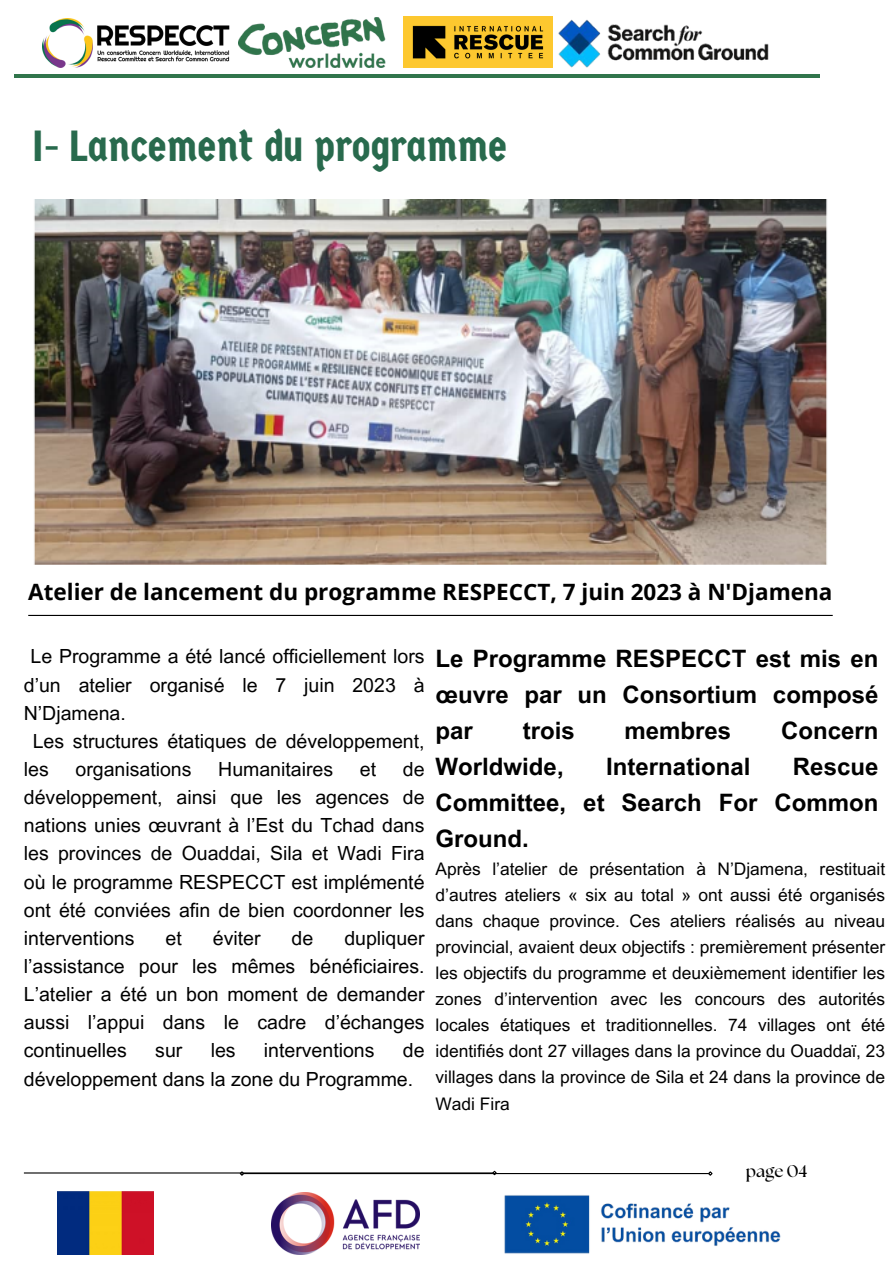
<style>
.page{position:relative;width:894px;height:1264px;background:#fff}
.page>*{position:absolute;margin:0;border:0;box-sizing:border-box;transform-origin:0 0}
.t1{font:43.5px "Germania One";color:#286a4d}
.t2{font:700 24px/36px "Arial MT Pro";color:#000;text-align:justify}
.t3{font:700 22.5px "Open Sans";color:#000}
.t4{font:19.5px/28.2px "Arial MT Pro";color:#000;text-align:justify}
.t5{font:17.4px/26px "Arial MT Pro";color:#000;text-align:justify}
.t6{font:700 16.95px "The Seasons";color:#000}
</style>
<div class="page">
<img style="left:33px;top:199px;width:795px;height:366px">
<hr style="left:28px;top:615px;width:804px;height:1px;background:#000">
<img style="left:43px;top:18px;width:187px;height:50px">
<img style="left:403px;top:16px;width:142px;height:52px">
<img style="left:238px;top:18px;width:148px;height:49px">
<img style="left:545px;top:16px;width:237px;height:59px">
<hr style="left:24px;top:1172px;width:469px;height:1px;background:#000">
<img style="left:504px;top:1195px;width:277px;height:59px">
<img style="left:271px;top:1192px;width:149px;height:62px">
<img style="left:58px;top:1191px;width:95px;height:63px">
<hr style="left:243px;top:1172px;width:465px;height:2px;background:#000">
<svg style="left:238px;top:1171px;width:7px;height:5px"></svg>
<svg style="left:706px;top:1171px;width:7px;height:5px"></svg>
<hr style="left:14px;top:75px;width:804px;height:3px;background:#31754c">
<p class="t1" style="left:32px;top:121px;width:476px">I- Lancement du programme</p>
<p class="t3" style="left:28px;top:576px;width:805px">Atelier de lancement du programme RESPECCT, 7 juin 2023 à N'Djamena</p>
<p class="t4" style="left:31px;top:645px;width:395px">Le Programme a été lancé officiellement lors</p>
<p class="t4" style="left:24px;top:673px;width:402px">d’un atelier organisé le 7 juin 2023 à</p>
<p class="t4" style="left:24px;top:701px;width:103px">N’Djamena.</p>
<p class="t4" style="left:33px;top:729px;width:393px">Les structures étatiques de développement,</p>
<p class="t4" style="left:24px;top:757px;width:26px">les</p>
<p class="t4" style="left:75px;top:757px;width:117px">organisations</p>
<p class="t4" style="left:218px;top:757px;width:116px">Humanitaires</p>
<p class="t4" style="left:360px;top:757px;width:18px">et</p>
<p class="t4" style="left:24px;top:757px;width:402px;text-indent:379px">de développement, ainsi que les agences de nations unies œuvrant à l’Est du Tchad dans les provinces de Ouaddai, Sila et Wadi Fira où le programme RESPECCT est implémenté ont été conviées afin de bien coordonner les interventions</p>
<p class="t4" style="left:165px;top:926px;width:18px">et</p>
<p class="t4" style="left:213px;top:926px;width:49px">éviter</p>
<p class="t4" style="left:291px;top:926px;width:23px">de</p>
<p class="t4" style="left:24px;top:926px;width:402px;text-indent:320px">dupliquer l’assistance pour les mêmes bénéficiaires.<br>L’atelier a été un bon moment de demander aussi l’appui dans le cadre d’échanges continuelles</p>
<p class="t4" style="left:24px;top:1038px;width:402px;text-indent:379px">de développement dans la zone du Programme.</p>
<p class="t4" style="left:155px;top:1038px;width:29px">sur</p>
<p class="t4" style="left:211px;top:1038px;width:26px">les</p>
<p class="t4" style="left:264px;top:1038px;width:112px">interventions</p>
<p class="t2" style="left:435px;top:643px;width:444px">Le Programme RESPECCT est mis en œuvre par un Consortium composé par</p>
<p class="t2" style="left:522px;top:715px;width:53px">trois</p>
<p class="t2" style="left:624px;top:715px;width:108px">membres</p>
<p class="t2" style="left:780px;top:715px;width:99px">Concern</p>
<p class="t2" style="left:435px;top:751px;width:129px">Worldwide,</p>
<p class="t2" style="left:606px;top:751px;width:145px">International</p>
<p class="t2" style="left:435px;top:751px;width:444px;text-indent:357px">Rescue Committee, et Search For Common Ground.</p>
<p class="t5" style="left:435px;top:858px;width:451px">Après l’atelier de présentation à N’Djamena, restituait d’autres ateliers « six au total » ont aussi été organisés dans chaque province. Ces ateliers réalisés au niveau provincial, avaient deux objectifs : premièrement présenter les objectifs du programme et deuxièmement identifier les zones d’intervention avec les concours des autorités locales étatiques et traditionnelles. 74 villages ont été identifiés dont 27 villages dans la province du Ouaddaï, 23 villages dans la province de Sila et 24 dans la province de Wadi Fira</p>
<p class="t6" style="left:745px;top:1163px;width:63px">page 04</p>
</div>
